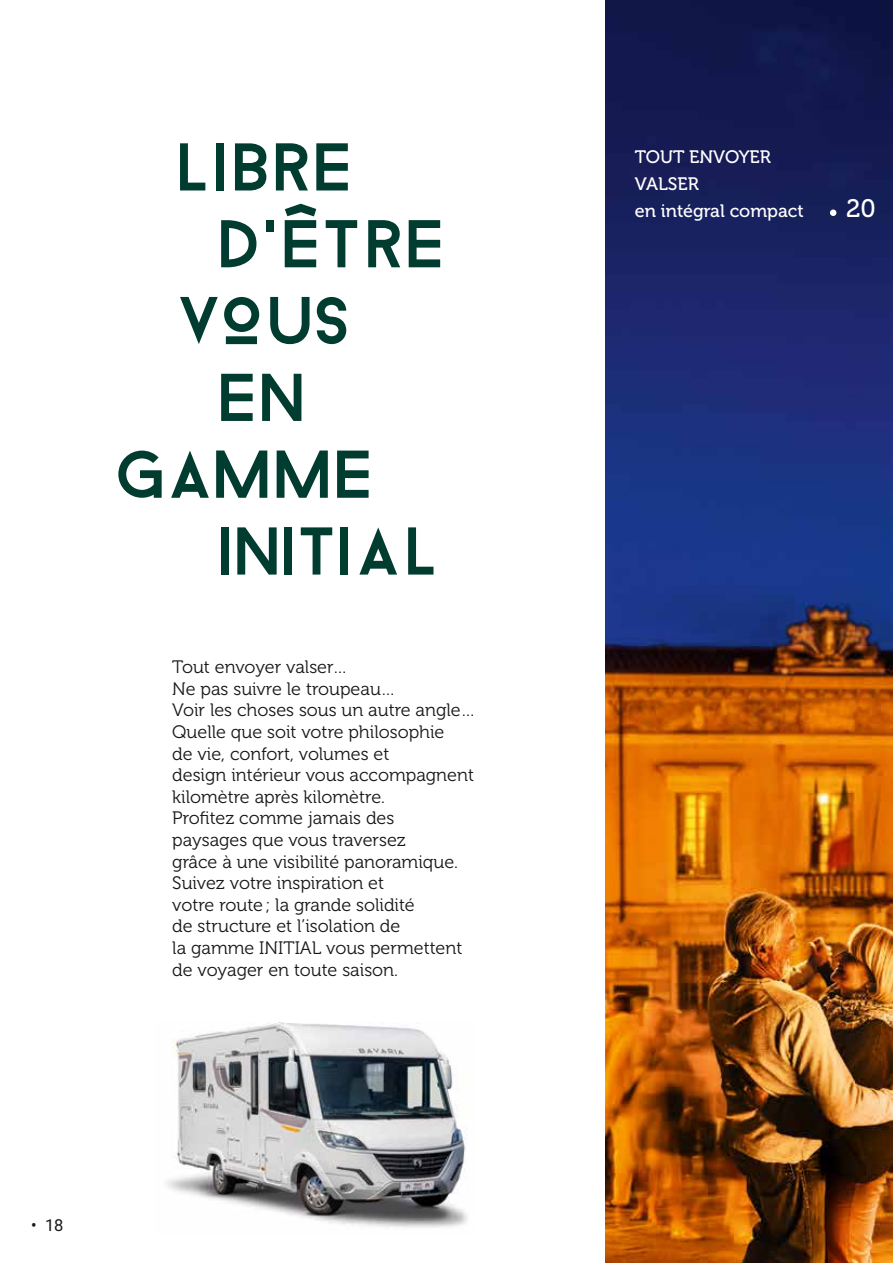
<style>
.page{position:relative;width:893px;height:1263px;background:#fff}
.page>*{position:absolute;margin:0;border:0;box-sizing:border-box;transform-origin:0 0}
.t1{font:67.35px "Droidiga";letter-spacing:-.04em;color:#003c2f}
.t2{font:25.2px "Museo 500";color:#fff}
.t3{font:18px/21.6px "Museo 300";color:#181716}
.t4{font:18px/27px "Museo 500";color:#fff}
.t5{font:16.5px "Roboto";color:#181716}
</style>
<div class="page">
<img style="left:167px;top:1022px;width:300px;height:206px">
<img style="left:606px;top:0;width:287px;height:1263px">
<svg style="left:830px;top:210px;width:6px;height:6px"></svg>
<svg style="left:285px;top:204px;width:31px;height:12px"></svg>
<h1 class="t1" style="left:180px;top:128px;width:179px">LIBRE</h1>
<h1 class="t1" style="left:221px;top:205px;width:230px">D'ETRE</h1>
<h1 class="t1" style="left:180px;top:281px;width:179px">VoUS</h1>
<h1 class="t1" style="left:221px;top:358px;width:93px">EN</h1>
<h1 class="t1" style="left:118px;top:435px;width:261px">GAMME</h1>
<h1 class="t1" style="left:221px;top:512px;width:231px">INITIAL</h1>
<p class="t3" style="left:172px;top:657px;width:305px">Tout envoyer valser…<br>Ne pas suivre le troupeau…<br>Voir les choses sous un autre angle…<br>Quelle que soit votre philosophie<br>de vie, confort, volumes et<br>design intérieur vous accompagnent kilomètre après kilomètre.<br>Profitez comme jamais des<br>paysages que vous traversez<br>grâce à une visibilité panoramique.<br>Suivez votre inspiration et<br>votre route; la grande solidité<br>de structure et l’isolation de<br>la gamme INITIAL vous permettent de voyager en toute saison.</p>
<p class="t5" style="left:31px;top:1213px;width:34px">• 18</p>
<p class="t4" style="left:635px;top:144px;width:171px">TOUT ENVOYER<br>VALSER<br>en intégral compact</p>
<h2 class="t2" style="left:846px;top:194px;width:31px">20</h2>
</div>
